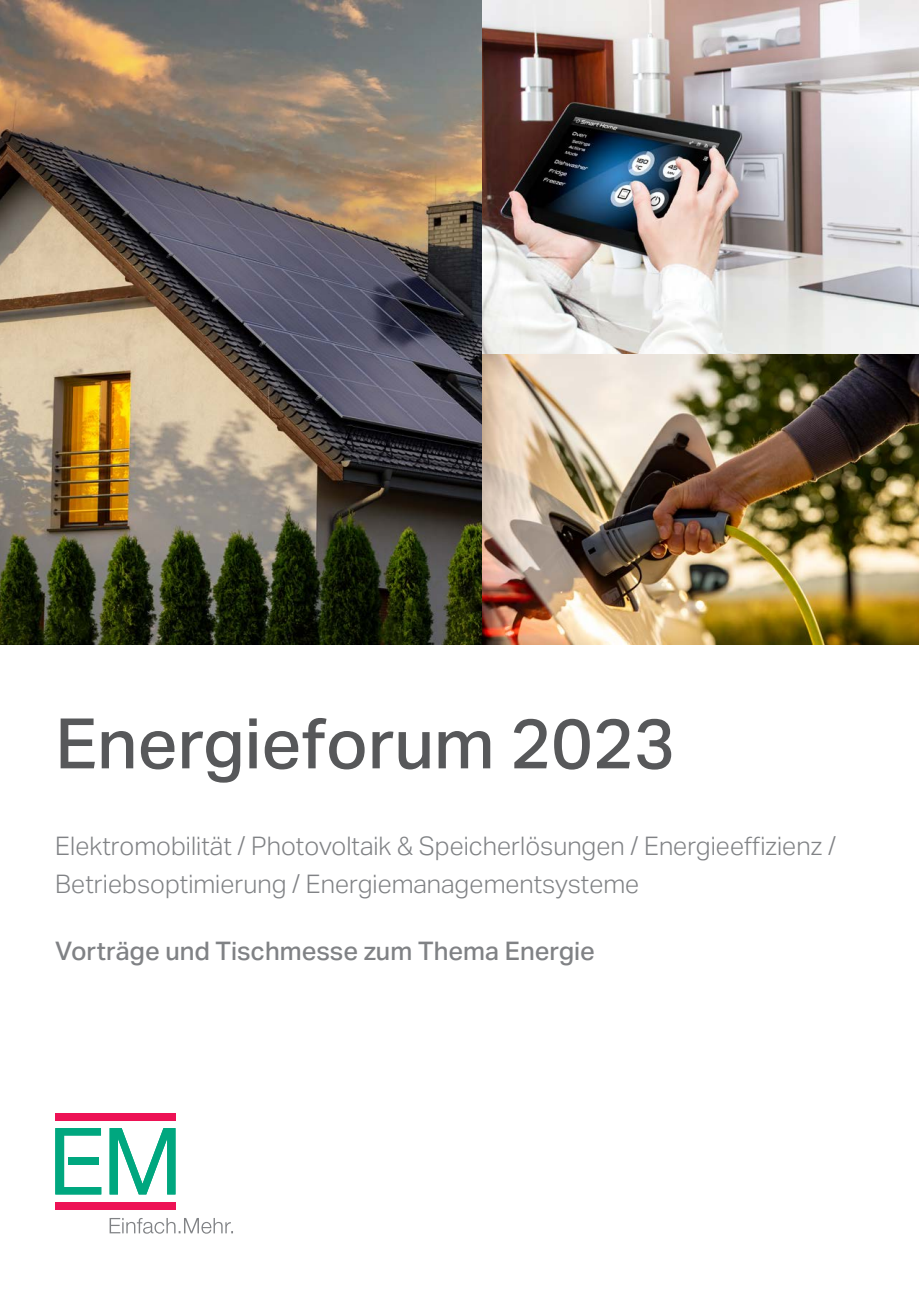
<style>
.page{position:relative;width:919px;height:1289px;background:#fff}
.page>*{position:absolute;margin:0;border:0;box-sizing:border-box;transform-origin:0 0}
.t1{font:500 69.75px "Aktiv Grotesk";color:#57585a}
.t2{font:300 25.5px/37.5px "Aktiv Grotesk";color:#808285}
.t3{font:500 25.5px "Aktiv Grotesk";color:#808285}
</style>
<div class="page">
<img style="left:0;top:0;width:482px;height:644px">
<img style="left:482px;top:0;width:436px;height:644px">
<div style="left:55px;top:1113px;width:120px;height:7px;background:#ed1255"></div>
<div style="left:55px;top:1201px;width:120px;height:8px;background:#ed1255"></div>
<svg style="left:55px;top:1128px;width:46px;height:66px"></svg>
<svg style="left:110px;top:1128px;width:65px;height:66px"></svg>
<svg style="left:110px;top:1218px;width:123px;height:15px"></svg>
<p class="t1" style="left:55px;top:703px;width:621px">Energieforum 2023</p>
<p class="t2" style="left:55px;top:827px;width:782px">Elektromobilität / Photovoltaik &amp; Speicherlösungen / Energieeffizienz /<br>Betriebsoptimierung / Energiemanagementsysteme</p>
<p class="t3" style="left:55px;top:936px;width:541px">Vorträge und Tischmesse zum Thema Energie</p>
</div>
